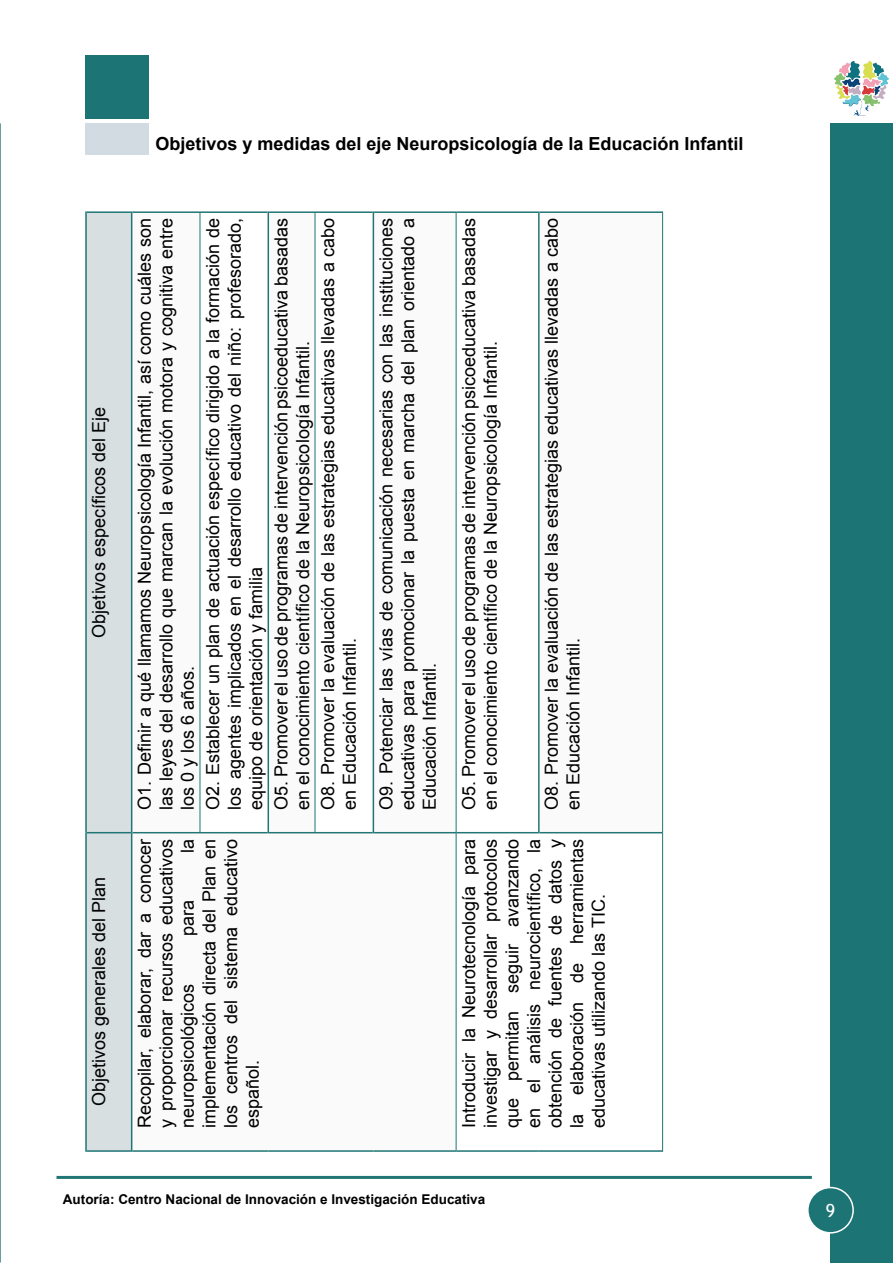
<style>
.page{position:relative;width:893px;height:1263px;background:#fff}
.page>*{position:absolute;margin:0;border:0;box-sizing:border-box;transform-origin:0 0}
.neuro_parrafo{font:18px/21.6px "Arial";color:#000;text-align:justify}
.t1{font:700 18px "Arial";color:#000}
.neuro_tabla_encabeza{font:18px "Arial";color:#000}
.t2{font:18px "Trebuchet MS";color:#fff}
.t3{font:700 13.5px "Arial";color:#000}
</style>
<div class="page">
<div style="left:831px;top:123px;width:62px;height:1140px;background:#1d7474"></div>
<div style="left:85px;top:55px;width:64px;height:64px;background:#1d7474"></div>
<div style="left:85px;top:123px;width:64px;height:32px;background:#d2dae2"></div>
<hr style="left:57px;top:1176px;width:755px;height:3px;background:#217575">
<div style="left:808px;top:1187px;width:45px;height:46px;background:#1d7474;border-radius:50%"></div>
<div style="left:807px;top:1187px;width:47px;height:46px;border:2px solid #fff;border-radius:50%"></div>
<img style="left:834px;top:61px;width:55px;height:55px">
<div style="left:87px;top:213px;width:44px;height:937px;background:#d7dfe0"></div>
<svg style="left:132px;top:213px;width:530px;height:937px"></svg>
<hr style="left:132px;top:1150px;width:68px;height:2px;background:#217575">
<hr style="left:200px;top:1150px;width:68px;height:2px;background:#217575">
<hr style="left:268px;top:1150px;width:47px;height:2px;background:#217575">
<hr style="left:315px;top:1150px;width:58px;height:2px;background:#217575">
<hr style="left:373px;top:1150px;width:83px;height:2px;background:#217575">
<hr style="left:132px;top:832px;width:68px;height:1px;background:#217575">
<hr style="left:132px;top:211px;width:68px;height:2px;background:#217575">
<hr style="left:200px;top:832px;width:68px;height:1px;background:#217575">
<hr style="left:200px;top:211px;width:68px;height:2px;background:#217575">
<hr style="left:268px;top:211px;width:1px;height:622px;background:#217575">
<hr style="left:269px;top:832px;width:46px;height:1px;background:#217575">
<hr style="left:269px;top:211px;width:46px;height:2px;background:#217575">
<hr style="left:315px;top:832px;width:58px;height:1px;background:#217575">
<hr style="left:315px;top:211px;width:58px;height:2px;background:#217575">
<hr style="left:200px;top:213px;width:1px;height:619px;background:#217575">
<hr style="left:315px;top:213px;width:1px;height:619px;background:#217575">
<hr style="left:373px;top:211px;width:1px;height:622px;background:#217575">
<hr style="left:374px;top:832px;width:82px;height:1px;background:#217575">
<hr style="left:374px;top:211px;width:82px;height:2px;background:#217575">
<hr style="left:456px;top:833px;width:1px;height:317px;background:#217575">
<hr style="left:456px;top:1150px;width:83px;height:2px;background:#217575">
<hr style="left:539px;top:1150px;width:123px;height:2px;background:#217575">
<hr style="left:456px;top:213px;width:1px;height:620px;background:#217575">
<hr style="left:456px;top:832px;width:82px;height:1px;background:#217575">
<hr style="left:456px;top:211px;width:82px;height:2px;background:#217575">
<hr style="left:538px;top:211px;width:2px;height:622px;background:#217575">
<hr style="left:540px;top:832px;width:122px;height:1px;background:#217575">
<hr style="left:540px;top:211px;width:122px;height:2px;background:#217575">
<hr style="left:662px;top:833px;width:1px;height:319px;background:#217575">
<hr style="left:662px;top:211px;width:1px;height:622px;background:#217575">
<hr style="left:85px;top:833px;width:2px;height:319px;background:#217575">
<hr style="left:87px;top:1150px;width:44px;height:2px;background:#217575">
<hr style="left:85px;top:211px;width:2px;height:622px;background:#217575">
<hr style="left:87px;top:832px;width:44px;height:1px;background:#217575">
<hr style="left:87px;top:211px;width:44px;height:2px;background:#217575">
<hr style="left:131px;top:833px;width:1px;height:319px;background:#217575">
<hr style="left:131px;top:211px;width:1px;height:622px;background:#217575">
<p class="neuro_tabla_encabeza" style="left:87px;top:637px;width:232px;rotate:-90deg">Objetivos específicos del Eje</p>
<p class="neuro_tabla_encabeza" style="left:87px;top:1106px;width:231px;rotate:-90deg">Objetivos generales del Plan</p>
<p class="t1" style="left:155px;top:132px;width:590px">Objetivos y medidas del eje Neuropsicología de la Educación Infantil</p>
<p class="neuro_parrafo" style="left:134px;top:810px;width:593px;rotate:-90deg">O1. Definir a qué llamamos Neuropsicología Infantil, así como cuáles son las leyes del desarrollo que marcan la evolución motora y cognitiva entre los 0 y los 6 años.</p>
<p class="neuro_parrafo" style="left:202px;top:810px;width:593px;rotate:-90deg">O2. Establecer un plan de actuación específico dirigido a la formación de los agentes implicados en el desarrollo educativo del niño: profesorado, equipo de orientación y familia</p>
<p class="neuro_parrafo" style="left:270px;top:810px;width:593px;rotate:-90deg">O5. Promover el uso de programas de intervención psicoeducativa basadas en el conocimiento científico de la Neuropsicología Infantil.</p>
<p class="neuro_parrafo" style="left:317px;top:810px;width:593px;rotate:-90deg">O8. Promover la evaluación de las estrategias educativas llevadas a cabo en Educación Infantil.</p>
<p class="neuro_parrafo" style="left:376px;top:810px;width:593px;rotate:-90deg">O9. Potenciar las vías de comunicación necesarias con las instituciones educativas para promocionar la puesta en marcha del plan orientado a Educación Infantil.</p>
<p class="neuro_parrafo" style="left:134px;top:1128px;width:291px;rotate:-90deg">Recopilar, elaborar, dar a conocer y proporcionar recursos educativos neuropsicológicos</p>
<p class="neuro_parrafo" style="left:177px;top:1128px;width:291px;text-indent:275px;rotate:-90deg">la implementación directa del Plan en los centros del sistema educativo español.</p>
<p class="neuro_parrafo" style="left:177px;top:936px;width:38px;rotate:-90deg">para</p>
<p class="neuro_parrafo" style="left:458px;top:810px;width:593px;rotate:-90deg">O5. Promover el uso de programas de intervención psicoeducativa basadas en el conocimiento científico de la Neuropsicología Infantil.</p>
<p class="neuro_parrafo" style="left:541px;top:810px;width:593px;rotate:-90deg">O8. Promover la evaluación de las estrategias educativas llevadas a cabo en Educación Infantil.</p>
<p class="neuro_parrafo" style="left:458px;top:1128px;width:291px;rotate:-90deg">Introducir la Neurotecnología para investigar y desarrollar protocolos que permitan seguir avanzando en el análisis neurocientífico, la obtención de fuentes de datos y la elaboración de herramientas educativas utilizando las TIC.</p>
<p class="t3" style="left:63px;top:1190px;width:424px">Autoría: Centro Nacional de Innovación e Investigación Educativa</p>
<p class="t2" style="left:826px;top:1200px;width:11px">9</p>
</div>
